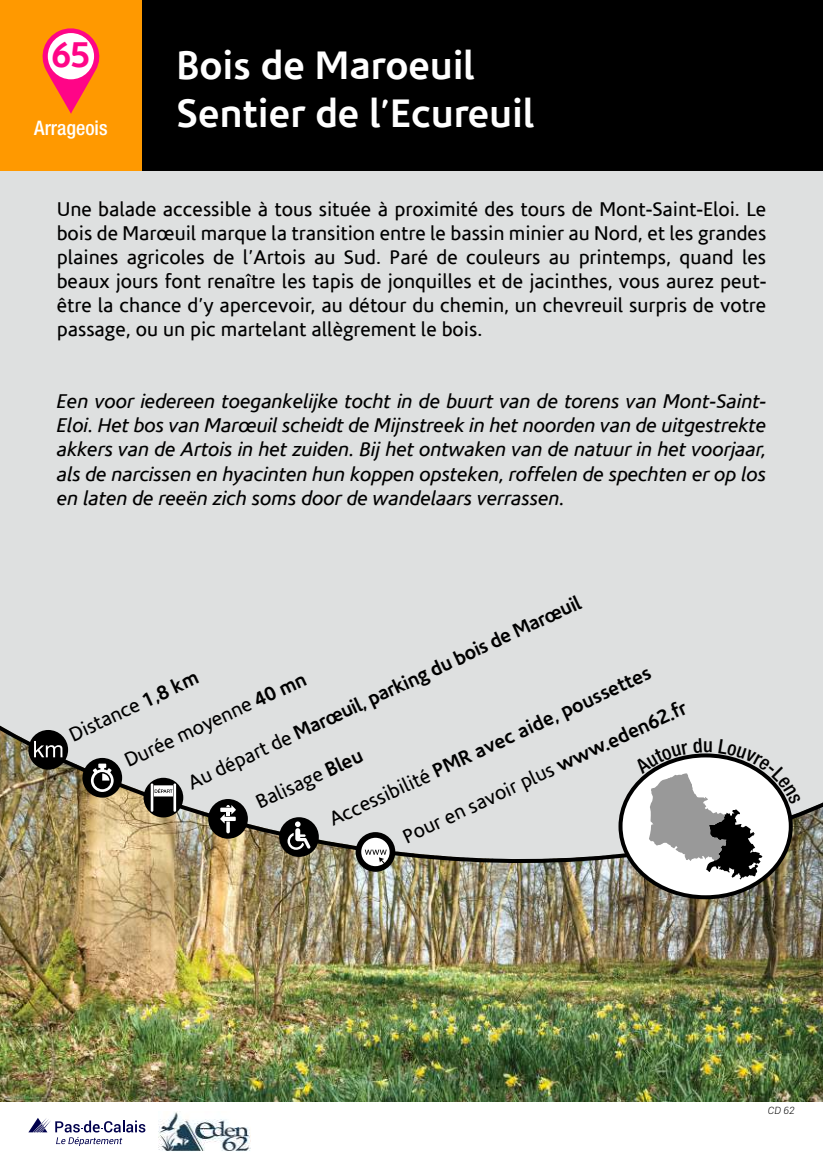
<style>
.page{position:relative;width:823px;height:1163px;background:#fff}
.page>*{position:absolute;margin:0;border:0;box-sizing:border-box;transform-origin:0 0}
.t1{font:700 40px/48px "Corisande";color:#fff}
.t2{font:700 36px "Corisande";color:#ff0587}
.t3{font:20px/24px "Corisande";color:#000;text-align:justify}
.t4{font:italic 20px/24px "Corisande";color:#000;text-align:justify}
.t5{font:700 20px "Corisande";color:#000}
.t6{font:500 condensed 20px "Helvetica Neue";color:#fff}
.t7{font:italic 300 10px "Roboto";color:#000}
.s1{font-weight:400}
.s2{font-weight:700}
</style>
<div class="page">
<img style="left:0;top:906px;width:822px;height:195px">
<svg style="left:0;top:358px;width:822px;height:548px;background:#d5d5d1"></svg>
<div style="left:0;top:170px;width:822px;height:188px;background:#dee0e0"></div>
<div style="left:142px;top:0;width:680px;height:170px;background:#000"></div>
<div style="left:0;top:0;width:142px;height:170px;background:#f90"></div>
<svg style="left:620px;top:755px;width:170px;height:142px"></svg>
<svg style="left:28px;top:1118px;width:117px;height:27px"></svg>
<div style="left:208px;top:798px;width:40px;height:40px;background:#000;border-radius:50%"></div>
<svg style="left:220px;top:805px;width:16px;height:28px"></svg>
<div style="left:355px;top:832px;width:40px;height:39px;background:#000;border-radius:50%"></div>
<svg style="left:361px;top:837px;width:28px;height:29px"></svg>
<div style="left:82px;top:757px;width:40px;height:40px;background:#000;border-radius:50%"></div>
<svg style="left:91px;top:763px;width:23px;height:28px"></svg>
<svg style="left:143px;top:777px;width:40px;height:40px"></svg>
<svg style="left:154px;top:785px;width:19px;height:11px"></svg>
<hr style="left:151px;top:783px;width:2px;height:28px;background:#fff">
<hr style="left:173px;top:783px;width:3px;height:28px;background:#fff">
<div style="left:28px;top:729px;width:40px;height:40px;background:#000;border-radius:50%"></div>
<svg style="left:34px;top:741px;width:28px;height:16px"></svg>
<div style="left:279px;top:817px;width:39px;height:39px;background:#000;border-radius:50%"></div>
<svg style="left:287px;top:821px;width:23px;height:28px"></svg>
<svg style="left:42px;top:28px;width:58px;height:86px"></svg>
<div style="left:48px;top:33px;width:46px;height:46px;background:#fff;border-radius:50%"></div>
<img style="left:159px;top:1112px;width:91px;height:39px">
<svg style="left:633px;top:737px;width:167px;height:142px"></svg>
<h2 class="t2" style="left:52px;top:40px;width:40px">65</h2>
<p class="t6" style="left:34px;top:120px;width:75px">Arrageois</p>
<h1 class="t1" style="left:176px;top:45px;width:358px">Bois de Maroeuil<br>Sentier de l’Ecureuil</h1>
<p class="t3" style="left:57px;top:199px;width:710px">Une balade accessible à tous située à proximité des tours de Mont-Saint-Eloi. Le bois de Marœuil marque la transition entre le bassin minier au Nord, et les grandes plaines agricoles de l’Artois au Sud. Paré de couleurs au printemps, quand les beaux jours font renaître les tapis de jonquilles et de jacinthes, vous aurez peut&shy;être la chance d’y apercevoir, au détour du chemin, un chevreuil surpris de votre passage, ou un pic martelant allègrement le bois.</p>
<p class="t4" style="left:57px;top:391px;width:710px">Een voor iedereen toegankelijke tocht in de buurt van de torens van Mont-Saint-Eloi. Het bos van Marœuil scheidt de Mijnstreek in het noorden van de uitgestrekte akkers van de Artois in het zuiden. Bij het ontwaken van de natuur in het voorjaar, als de narcissen en hyacinten hun koppen opsteken, roffelen de spechten er op los en laten de reeën zich soms door de wandelaars verrassen.</p>
<p class="t5" style="left:185px;top:776px;width:432px;rotate:-25deg"><span class="s1">Au départ de</span> Marœuil, parking du bois de Marœuil</p>
<p class="t5" style="left:326px;top:812px;width:354px;rotate:-25deg"><span class="s1">Accessibilité</span> PMR avec aide, poussettes</p>
<p class="t3" style="left:66px;top:726px;width:142px;rotate:-25deg">Distance <span class="s2">1,8 km</span></p>
<p class="t3" style="left:121px;top:751px;width:199px;rotate:-25deg">Durée moyenne <span class="s2">40 mn</span></p>
<p class="t3" style="left:399px;top:828px;width:312px;rotate:-25deg">Pour en savoir plus <span class="s2">www.eden62.fr</span></p>
<p class="t3" style="left:252px;top:793px;width:117px;rotate:-25deg">Balisage <span class="s2">Bleu</span></p>
<p class="t7" style="left:767px;top:1104px;width:28px">CD 62</p>
</div>
